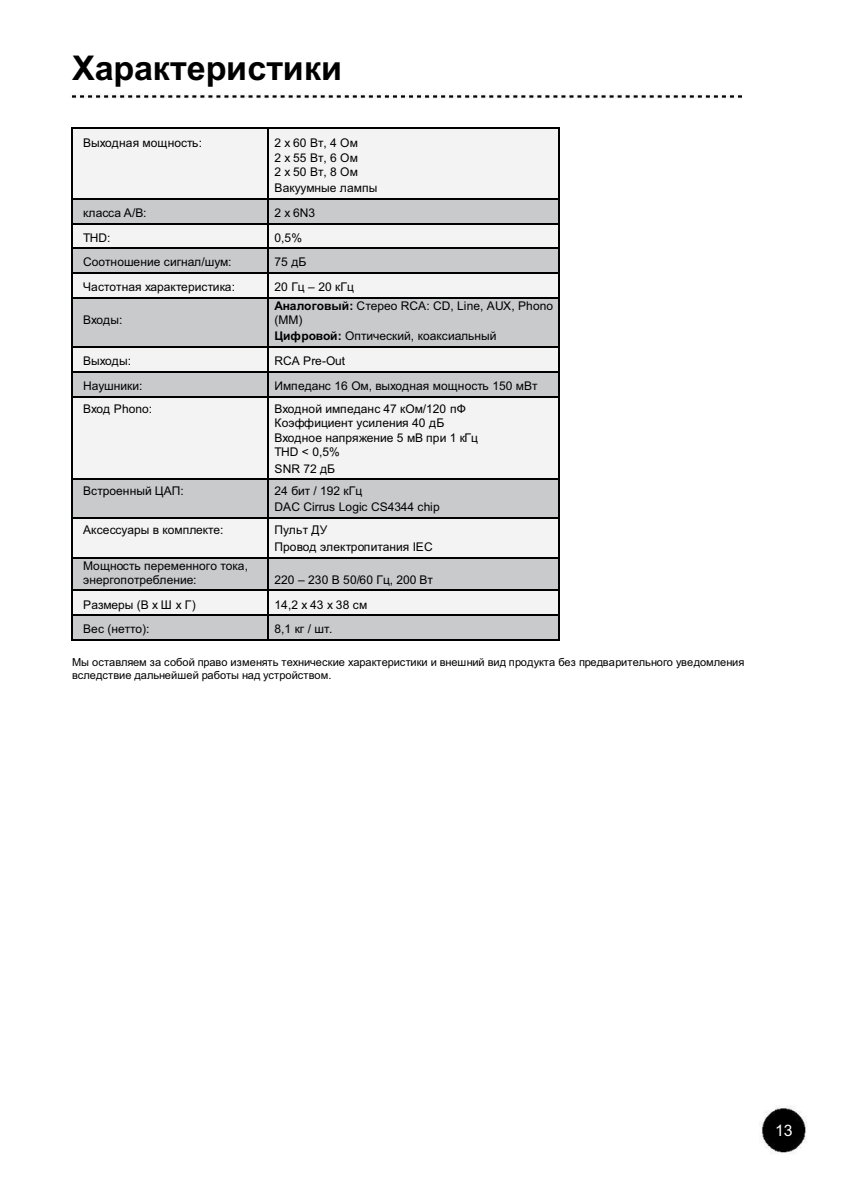
<style>
.page{position:relative;width:841px;height:1191px;background:#fff}
.page>*{position:absolute;margin:0;border:0;box-sizing:border-box;transform-origin:0 0}
.t1{font:700 34px "Arial";color:#000}
.t2{font:15.8px "Arial";color:#fff}
.t3{font:12px/14.4px "Arial";color:#000}
.t4{font:11px/13px "Arial";color:#000}
.s1{font-weight:700}
</style>
<div class="page">
<div style="left:71px;top:615px;width:487px;height:25px;background:#c8cacb"></div>
<div style="left:71px;top:590px;width:487px;height:25px;background:#f3f3f3"></div>
<div style="left:71px;top:557px;width:487px;height:32px;background:#c8cacb"></div>
<div style="left:71px;top:517px;width:487px;height:39px;background:#f3f3f3"></div>
<div style="left:71px;top:479px;width:487px;height:38px;background:#c8cacb"></div>
<div style="left:71px;top:396px;width:487px;height:81px;background:#f3f3f3"></div>
<div style="left:71px;top:371px;width:487px;height:25px;background:#c8cacb"></div>
<div style="left:71px;top:346px;width:487px;height:25px;background:#f3f3f3"></div>
<div style="left:71px;top:297px;width:487px;height:49px;background:#c8cacb"></div>
<div style="left:71px;top:273px;width:487px;height:25px;background:#f3f3f3"></div>
<div style="left:71px;top:248px;width:487px;height:25px;background:#c8cacb"></div>
<div style="left:71px;top:223px;width:487px;height:25px;background:#f3f3f3"></div>
<div style="left:71px;top:198px;width:487px;height:25px;background:#c8cacb"></div>
<div style="left:71px;top:128px;width:487px;height:70px;background:#f3f3f3"></div>
<img style="left:760px;top:1106px;width:47px;height:47px">
<hr style="left:73px;top:127px;width:194px;height:2px;background:#000">
<hr style="left:269px;top:127px;width:289px;height:2px;background:#000">
<hr style="left:71px;top:129px;width:2px;height:20px;background:#000">
<hr style="left:267px;top:129px;width:2px;height:20px;background:#000">
<hr style="left:558px;top:129px;width:2px;height:20px;background:#000">
<svg style="left:71px;top:149px;width:2px;height:50px"></svg>
<hr style="left:73px;top:197px;width:194px;height:2px;background:#000">
<svg style="left:267px;top:149px;width:2px;height:50px"></svg>
<hr style="left:269px;top:197px;width:289px;height:2px;background:#000">
<svg style="left:558px;top:149px;width:2px;height:50px"></svg>
<hr style="left:71px;top:199px;width:2px;height:20px;background:#000">
<hr style="left:267px;top:199px;width:2px;height:20px;background:#000">
<hr style="left:558px;top:199px;width:2px;height:20px;background:#000">
<hr style="left:73px;top:222px;width:194px;height:2px;background:#000">
<hr style="left:269px;top:222px;width:289px;height:2px;background:#000">
<hr style="left:71px;top:224px;width:2px;height:20px;background:#000">
<hr style="left:267px;top:224px;width:2px;height:20px;background:#000">
<hr style="left:558px;top:224px;width:2px;height:20px;background:#000">
<hr style="left:73px;top:247px;width:194px;height:2px;background:#000">
<hr style="left:269px;top:247px;width:289px;height:2px;background:#000">
<hr style="left:71px;top:249px;width:2px;height:20px;background:#000">
<hr style="left:267px;top:249px;width:2px;height:20px;background:#000">
<hr style="left:558px;top:249px;width:2px;height:20px;background:#000">
<hr style="left:73px;top:272px;width:194px;height:2px;background:#000">
<hr style="left:269px;top:272px;width:289px;height:2px;background:#000">
<svg style="left:71px;top:269px;width:2px;height:29px"></svg>
<hr style="left:73px;top:296px;width:194px;height:2px;background:#000">
<svg style="left:267px;top:269px;width:2px;height:29px"></svg>
<hr style="left:269px;top:296px;width:289px;height:2px;background:#000">
<svg style="left:558px;top:269px;width:2px;height:29px"></svg>
<hr style="left:71px;top:298px;width:2px;height:28px;background:#000">
<hr style="left:267px;top:298px;width:2px;height:28px;background:#000">
<hr style="left:558px;top:298px;width:2px;height:28px;background:#000">
<hr style="left:73px;top:346px;width:194px;height:2px;background:#000">
<hr style="left:269px;top:346px;width:289px;height:2px;background:#000">
<svg style="left:71px;top:326px;width:2px;height:46px"></svg>
<hr style="left:73px;top:370px;width:194px;height:2px;background:#000">
<svg style="left:267px;top:326px;width:2px;height:46px"></svg>
<hr style="left:269px;top:370px;width:289px;height:2px;background:#000">
<svg style="left:558px;top:326px;width:2px;height:46px"></svg>
<hr style="left:71px;top:372px;width:2px;height:20px;background:#000">
<hr style="left:267px;top:372px;width:2px;height:20px;background:#000">
<hr style="left:558px;top:372px;width:2px;height:20px;background:#000">
<hr style="left:73px;top:395px;width:194px;height:2px;background:#000">
<hr style="left:269px;top:395px;width:289px;height:2px;background:#000">
<hr style="left:73px;top:477px;width:194px;height:2px;background:#000">
<hr style="left:269px;top:477px;width:289px;height:2px;background:#000">
<hr style="left:73px;top:517px;width:194px;height:2px;background:#000">
<hr style="left:269px;top:517px;width:289px;height:2px;background:#000">
<svg style="left:71px;top:392px;width:2px;height:166px"></svg>
<hr style="left:73px;top:556px;width:194px;height:2px;background:#000">
<svg style="left:267px;top:392px;width:2px;height:166px"></svg>
<hr style="left:269px;top:556px;width:289px;height:2px;background:#000">
<svg style="left:558px;top:392px;width:2px;height:166px"></svg>
<hr style="left:71px;top:558px;width:2px;height:27px;background:#000">
<hr style="left:267px;top:558px;width:2px;height:27px;background:#000">
<hr style="left:558px;top:558px;width:2px;height:27px;background:#000">
<hr style="left:73px;top:589px;width:194px;height:2px;background:#000">
<hr style="left:269px;top:589px;width:289px;height:2px;background:#000">
<hr style="left:73px;top:614px;width:194px;height:2px;background:#000">
<hr style="left:269px;top:614px;width:289px;height:2px;background:#000">
<svg style="left:71px;top:585px;width:2px;height:55px"></svg>
<hr style="left:73px;top:638px;width:194px;height:2px;background:#000">
<svg style="left:267px;top:585px;width:2px;height:55px"></svg>
<hr style="left:269px;top:638px;width:289px;height:2px;background:#000">
<svg style="left:558px;top:585px;width:2px;height:55px"></svg>
<img style="left:70px;top:94px;width:672px;height:5px">
<h1 class="t1" style="left:72px;top:56px;width:271px">Характеристики</h1>
<p class="t3" style="left:83px;top:137px;width:120px">Выходная мощность:</p>
<p class="t3" style="left:274px;top:137px;width:85px;text-align:justify">2 x 60 Вт, 4 Ом 2 x 55 Вт, 6 Ом 2 x 50 Вт, 8 Ом</p>
<p class="t3" style="left:274px;top:182px;width:104px">Вакуумные лампы</p>
<p class="t3" style="left:83px;top:206px;width:65px">класса A/B:</p>
<p class="t3" style="left:274px;top:206px;width:42px">2 x 6N3</p>
<p class="t3" style="left:83px;top:231px;width:29px">THD:</p>
<p class="t3" style="left:274px;top:231px;width:29px">0,5%</p>
<p class="t3" style="left:83px;top:256px;width:150px">Соотношение сигнал/шум:</p>
<p class="t3" style="left:274px;top:256px;width:33px">75 дБ</p>
<p class="t3" style="left:83px;top:280px;width:153px">Частотная характеристика:</p>
<p class="t3" style="left:274px;top:280px;width:81px">20 Гц – 20 кГц</p>
<p class="t3" style="left:83px;top:313px;width:41px">Входы:</p>
<p class="t3" style="left:274px;top:299px;width:280px"><span class="s1">Аналоговый:</span> Стерео RCA: CD, Line, AUX, Phono (MM)</p>
<p class="t3" style="left:274px;top:330px;width:223px"><span class="s1">Цифровой:</span> Оптический, коаксиальный</p>
<p class="t3" style="left:83px;top:355px;width:49px">Выходы:</p>
<p class="t3" style="left:274px;top:355px;width:72px">RCA Pre-Out</p>
<p class="t3" style="left:83px;top:379px;width:61px">Наушники:</p>
<p class="t3" style="left:274px;top:379px;width:264px">Импеданс 16 Ом, выходная мощность 150 мВт</p>
<p class="t3" style="left:83px;top:402px;width:70px">Вход Phono:</p>
<p class="t3" style="left:274px;top:402px;width:205px">Входной импеданс 47 кОм/120 пФ<br>Коэффициент усиления 40 дБ<br>Входное напряжение 5 мВ при 1 кГц<br>THD &lt; 0,5%</p>
<p class="t3" style="left:274px;top:462px;width:62px">SNR 72 дБ</p>
<p class="t3" style="left:83px;top:484px;width:102px">Встроенный ЦАП:</p>
<p class="t3" style="left:274px;top:483px;width:166px;line-height:16.4px">24 бит / 192 кГц<br>DAC Cirrus Logic CS4344 chip</p>
<p class="t3" style="left:83px;top:524px;width:142px">Аксессуары в комплекте:</p>
<p class="t3" style="left:274px;top:523px;width:159px;line-height:16.4px">Пульт ДУ<br>Провод электропитания IEC</p>
<p class="t3" style="left:83px;top:560px;width:166px;line-height:13.4px">Мощность переменного тока, энергопотребление:</p>
<p class="t3" style="left:274px;top:573px;width:160px">220 – 230 В 50/60 Гц, 200 Вт</p>
<p class="t3" style="left:83px;top:598px;width:114px">Размеры (В х Ш х Г)</p>
<p class="t3" style="left:274px;top:598px;width:94px">14,2 x 43 x 38 см</p>
<p class="t3" style="left:83px;top:622px;width:68px">Вес (нетто):</p>
<p class="t3" style="left:274px;top:622px;width:59px">8,1 кг / шт.</p>
<p class="t4" style="left:72px;top:656px;width:673px">Мы оставляем за собой право изменять технические характеристики и внешний вид продукта без предварительного уведомления вследствие дальнейшей работы над устройством.</p>
<h2 class="t2" style="left:774px;top:1124px;width:19px">13</h2>
</div>
